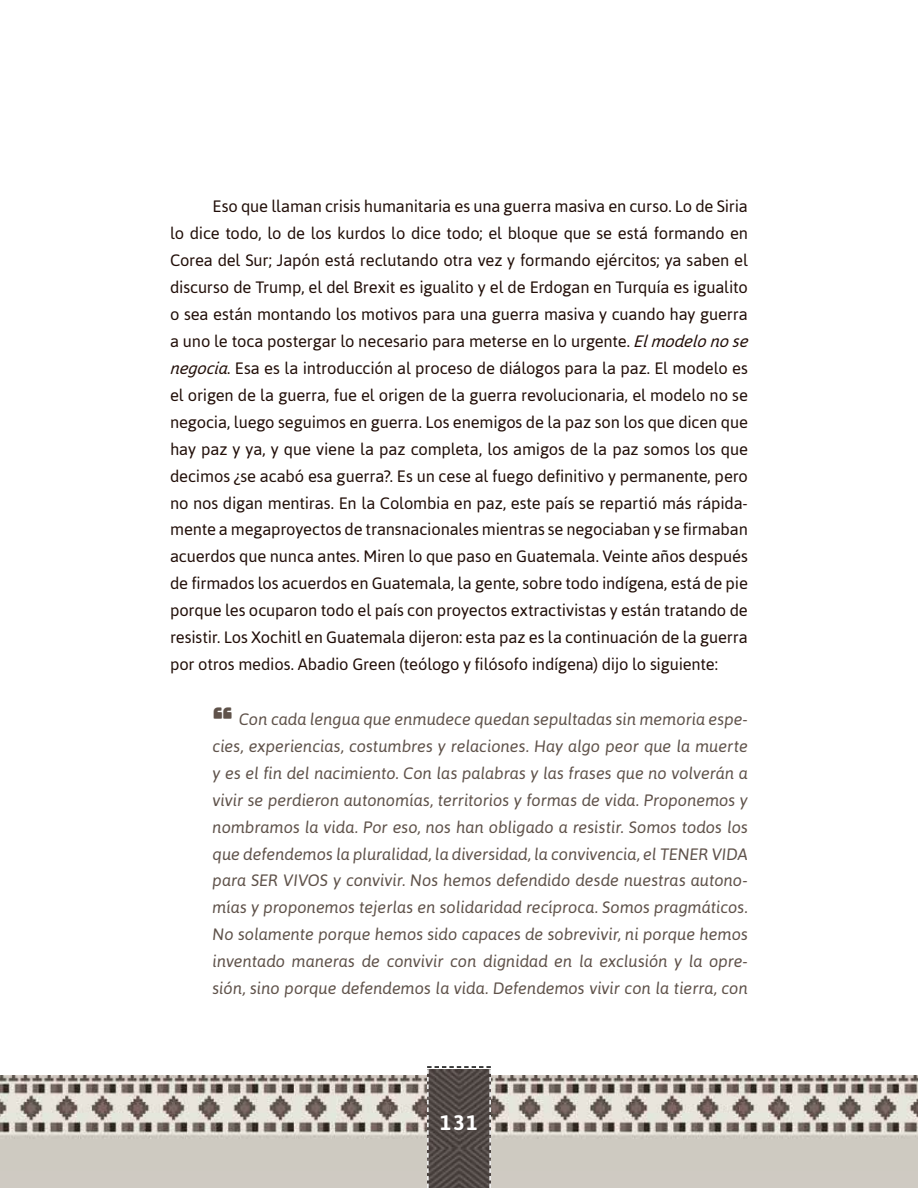
<style>
.page{position:relative;width:918px;height:1188px;background:#fff}
.page>*{position:absolute;margin:0;border:0;box-sizing:border-box;transform-origin:0 0}
.t1{font:700 21px "Asap";color:#fff}
.t2{font:16.5px/27px "Asap";letter-spacing:-.01em;color:#210e08}
.t3{font:italic 16.5px/27px "Asap";letter-spacing:-.005em;color:#5f524a;text-align:justify}
.s1{font-style:italic}
.s2{font-family:"Bungee";font-style:normal;font-size:30px}
</style>
<div class="page">
<img style="left:0;top:1076px;width:918px;height:95px">
<div style="left:0;top:1171px;width:918px;height:17px;background:#cfcac2"></div>
<svg style="left:427px;top:1066px;width:64px;height:122px;background:#58514e"></svg>
<p class="t2" style="left:170px;top:192px;width:583px;text-indent:43px">Eso que llaman crisis humanitaria es una guerra masiva en curso. Lo de Siria lo dice todo, lo de los kurdos lo dice todo; el bloque que se está formando en Corea del Sur; Japón está reclutando otra vez y formando ejércitos; ya saben el discurso de Trump, el del Brexit es igualito y el de Erdogan en Turquía es igualito o sea están montando los motivos para una guerra masiva y cuando hay guerra a uno le toca postergar lo necesario para meterse en lo urgente. <span class="s1">Elmodelo no se negocia</span>. Esa es la introducción al proceso de diálogos para la paz. El modelo es el origen de la guerra, fue el origen de la guerra revolucionaria, el modelo no se negocia, luego seguimos en guerra. Los enemigos de la paz son los que dicen que hay paz y ya, y que viene la paz completa, los amigos de la paz somos los que decimos ¿se acabó esa guerra?. Es un cese al fuego definitivo y permanente, pero no nos digan mentiras. En la Colombia en paz, este país se repartió más rápida&shy;mente a megaproyectos de transnacionales mientras se negociaban y se firmaban acuerdos que nunca antes. Miren lo que paso en Guatemala. Veinte años después de firmados los acuerdos en Guatemala, la gente, sobre todo indígena, está de pie porque les ocuparon todo el país con proyectos extractivistas y están tratando de resistir. Los Xochitl en Guatemala dijeron: esta paz es la continuación de la guerra por otros medios. Abadio Green (teólogo y filósofo indígena) dijo lo siguiente:</p>
<p class="t3" style="left:213px;top:705px;width:537px"><span class="s2">“</span> Con cada lengua que enmudece quedan sepultadas sin memoria espe&shy;cies, experiencias, costumbres y relaciones. Hay algo peor que la muerte y es el fin del nacimiento. Con las palabras y las frases que no volverán a vivir se perdieron autonomías, territorios y formas de vida. Proponemos y nombramos la vida. Por eso, nos han obligado a resistir. Somos todos los que defendemos la pluralidad, la diversidad, la convivencia, el TENER VIDA para SER VIVOS y convivir. Nos hemos defendido desde nuestras autono&shy;mías y proponemos tejerlas en solidaridad recíproca. Somos pragmáticos.<br>No solamente porque hemos sido capaces de sobrevivir, ni porque hemos inventado maneras de convivir con dignidad en la exclusión y la opre&shy;sión, sino porque defendemos la vida. Defendemos vivir con la tierra, con</p>
<p class="t1" style="left:440px;top:1110px;width:39px">131</p>
</div>
